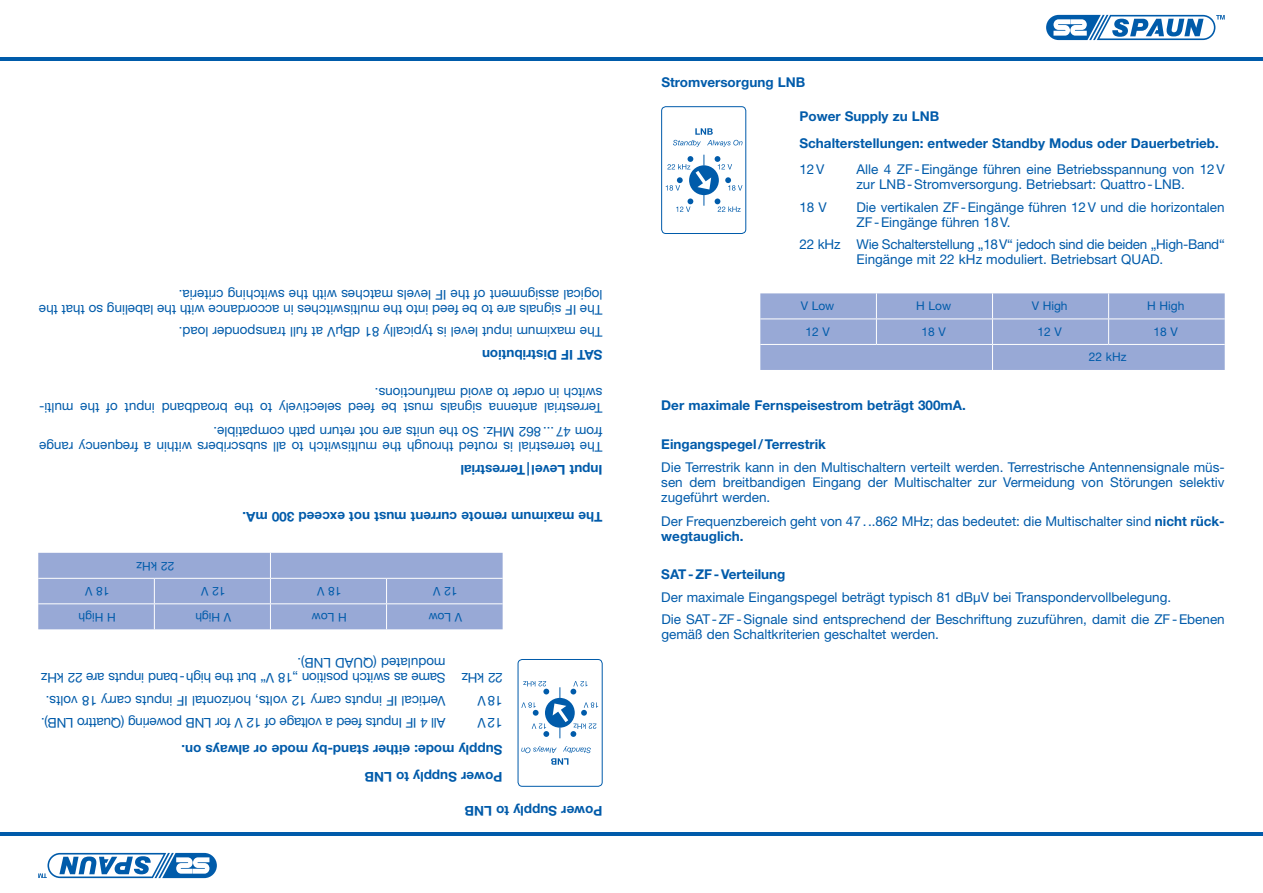
<style>
.page{position:relative;width:1263px;height:893px;background:#fff}
.page>*{position:absolute;margin:0;border:0;box-sizing:border-box;transform-origin:0 0}
.t1{font:13.5px/15px "Helvetica Neue";color:#005baa}
.t2{font:700 13.5px/26.5px "Helvetica Neue";color:#005baa}
.t3{font:13.5px/15px "Helvetica Neue";letter-spacing:-.02em;color:#005baa;text-align:center}
.t4{font:12px "Helvetica Neue";color:#005baa}
.s1{font-weight:700}
</style>
<div class="page">
<hr style="left:0;top:57px;width:1263px;height:4px;background:#005baa">
<hr style="left:0;top:832px;width:1263px;height:4px;background:#005baa">
<svg style="left:38px;top:853px;width:179px;height:25px"></svg>
<svg style="left:1046px;top:15px;width:179px;height:25px"></svg>
<div style="left:38px;top:553px;width:465px;height:76px;background:#98a9d6"></div>
<hr style="left:38px;top:578px;width:116px;height:1px;background:#fff">
<svg style="left:521px;top:746px;width:70px;height:19px"></svg>
<svg style="left:521px;top:681px;width:77px;height:57px"></svg>
<div style="left:518px;top:659px;width:85px;height:128px;border:1px solid #005baa;border-radius:4px"></div>
<div style="left:760px;top:293px;width:465px;height:77px;background:#98a9d6"></div>
<hr style="left:1108px;top:344px;width:117px;height:1px;background:#fff">
<svg style="left:673px;top:128px;width:69px;height:19px"></svg>
<svg style="left:666px;top:155px;width:76px;height:57px"></svg>
<div style="left:661px;top:106px;width:85px;height:128px;border:1px solid #005baa;border-radius:4px"></div>
<p class="t1" style="left:602px;top:302px;width:425px;rotate:-180deg">logical assignment of the IF levels matches with the switching criteria.</p>
<p class="t1" style="left:602px;top:344px;width:565px;line-height:22.5px;rotate:-180deg">The maximum input level is typically 81 dBµV at full transponder load.<br>The IF signals are to be feed into the multiswitches in accordance with the labeling so that the</p>
<p class="t2" style="left:602px;top:368px;width:122px;rotate:-180deg">SAT IF Distribution</p>
<p class="t1" style="left:602px;top:416px;width:229px;rotate:-180deg">Terrestrial<br>switch in order to avoid malfunctions.</p>
<p class="t1" style="left:74px;top:416px;width:36px;rotate:-180deg">multi-</p>
<p class="t1" style="left:99px;top:416px;width:21px;rotate:-180deg">the</p>
<p class="t1" style="left:118px;top:416px;width:13px;rotate:-180deg">of</p>
<p class="t1" style="left:155px;top:416px;width:32px;rotate:-180deg">input</p>
<p class="t1" style="left:228px;top:416px;width:68px;rotate:-180deg">broadband</p>
<p class="t1" style="left:253px;top:416px;width:21px;rotate:-180deg">the</p>
<p class="t1" style="left:272px;top:416px;width:14px;rotate:-180deg">to</p>
<p class="t1" style="left:341px;top:416px;width:64px;rotate:-180deg">selectively</p>
<p class="t1" style="left:375px;top:416px;width:28px;rotate:-180deg">feed</p>
<p class="t1" style="left:397px;top:416px;width:17px;rotate:-180deg">be</p>
<p class="t1" style="left:433px;top:416px;width:32px;rotate:-180deg">must</p>
<p class="t1" style="left:482px;top:416px;width:43px;rotate:-180deg">signals</p>
<p class="t1" style="left:537px;top:416px;width:50px;rotate:-180deg">antenna</p>
<p class="t1" style="left:603px;top:454px;width:565px;rotate:-180deg">The terrestrial is routed through the multiswitch to all subscribers within a frequency range from 47 ... 862 MHz. So the units are not return path compatible.</p>
<p class="t2" style="left:603px;top:484px;width:143px;rotate:-180deg">Input Level| Terrestrial</p>
<p class="t4" style="left:174px;top:573px;width:39px;rotate:-180deg">22 kHz</p>
<p class="t2" style="left:603px;top:531px;width:361px;rotate:-180deg">The maximum remote current must not exceed 300 mA.</p>
<p class="t4" style="left:109px;top:599px;width:26px;rotate:-180deg">18 V</p>
<p class="t4" style="left:225px;top:599px;width:26px;rotate:-180deg">12 V</p>
<p class="t4" style="left:342px;top:599px;width:26px;rotate:-180deg">18 V</p>
<p class="t4" style="left:458px;top:599px;width:26px;rotate:-180deg">12 V</p>
<p class="t4" style="left:116px;top:624px;width:39px;rotate:-180deg">H High</p>
<p class="t4" style="left:231px;top:624px;width:37px;rotate:-180deg">V High</p>
<p class="t4" style="left:347px;top:624px;width:36px;rotate:-180deg">H Low</p>
<p class="t4" style="left:462px;top:624px;width:35px;rotate:-180deg">V Low</p>
<p class="t1" style="left:446px;top:671px;width:150px;rotate:-180deg">modulated (QUAD LNB).</p>
<p class="t1" style="left:446px;top:686px;width:406px;rotate:-180deg">Same as switch position „18 V“ but the high -band inputs are 22 kHz</p>
<p class="t1" style="left:503px;top:686px;width:43px;rotate:-180deg">22 kHz</p>
<p class="t1" style="left:446px;top:708px;width:401px;rotate:-180deg">Vertical IF inputs carry 12 volts, horizontal IF inputs carry 18 volts.</p>
<p class="t1" style="left:503px;top:708px;width:26px;rotate:-180deg">18V</p>
<p class="t3" style="left:445px;top:731px;width:406px;rotate:-180deg">All 4 IF Inputs feed a voltage of 12 V for LNB powering (Quattro LNB).</p>
<p class="t1" style="left:502px;top:731px;width:26px;rotate:-180deg">12V</p>
<p class="t2" style="left:502px;top:790px;width:322px;rotate:-180deg">Power Supply to LNB<br>Supply mode: either stand-by mode or always on.</p>
<p class="t2" style="left:603px;top:824px;width:139px;rotate:-180deg">Power Supply to LNB</p>
<p class="t2" style="left:661px;top:69px;width:145px">Stromversorgung LNB</p>
<p class="t2" style="left:799px;top:103px;width:421px">Power Supply zu LNB<br>Schalterstellungen: entweder Standby Modus oder Dauerbetrieb.</p>
<p class="t1" style="left:799px;top:162px;width:26px">12V</p>
<p class="t1" style="left:856px;top:162px;width:370px">Alle 4 ZF-Eingänge führen eine Betriebsspannung von 12V zur LNB-Stromversorgung. Betriebsart: Quattro-LNB.</p>
<p class="t1" style="left:799px;top:199px;width:29px">18 V</p>
<p class="t1" style="left:856px;top:199px;width:370px">Die vertikalen ZF-Eingänge führen 12V und die horizontalen<br>ZF-Eingänge führen 18V.</p>
<p class="t3" style="left:799px;top:237px;width:427px">22 kHz Wie Schalterstellung „18V“ jedoch sind die beiden „High-Band“<br>Eingänge mit 22 kHz moduliert. Betriebsart QUAD.</p>
<p class="t4" style="left:801px;top:299px;width:35px">V Low</p>
<p class="t4" style="left:916px;top:299px;width:36px">H Low</p>
<p class="t4" style="left:1032px;top:299px;width:37px">V High</p>
<p class="t4" style="left:1147px;top:299px;width:39px">H High</p>
<p class="t4" style="left:805px;top:324px;width:26px">12 V</p>
<p class="t4" style="left:921px;top:324px;width:26px">18 V</p>
<p class="t4" style="left:1037px;top:324px;width:26px">12 V</p>
<p class="t4" style="left:1153px;top:324px;width:26px">18 V</p>
<p class="t4" style="left:1089px;top:350px;width:39px">22 kHz</p>
<p class="t2" style="left:661px;top:392px;width:306px">Der maximale Fernspeisestrom beträgt 300mA.</p>
<p class="t2" style="left:661px;top:430px;width:166px">Eingangspegel/Terrestrik</p>
<p class="t1" style="left:661px;top:460px;width:565px;text-align:justify">Die Terrestrik kann in den Multischaltern verteilt werden. Terrestrische Antennensignale müs&shy;sen dem breitbandigen Eingang der Multischalter zur Vermeidung von Störungen selektiv zugeführt werden.</p>
<p class="t1" style="left:661px;top:513px;width:565px">Der Frequenzbereich geht von 47...862 MHz; das bedeutet: die Multischalter sind <span class="s1">nicht rück&shy;wegtauglich.</span></p>
<p class="t2" style="left:661px;top:561px;width:126px">SAT-ZF-Verteilung</p>
<p class="t1" style="left:661px;top:586px;width:565px;line-height:22.5px">Der maximale Eingangspegel beträgt typisch 81 dBµV bei Transpondervollbelegung.<br>Die SAT-ZF-Signale sind entsprechend der Beschriftung zuzuführen, damit die ZF-Ebenen</p>
<p class="t1" style="left:661px;top:627px;width:279px">gemäß den Schaltkriterien geschaltet werden.</p>
</div>
